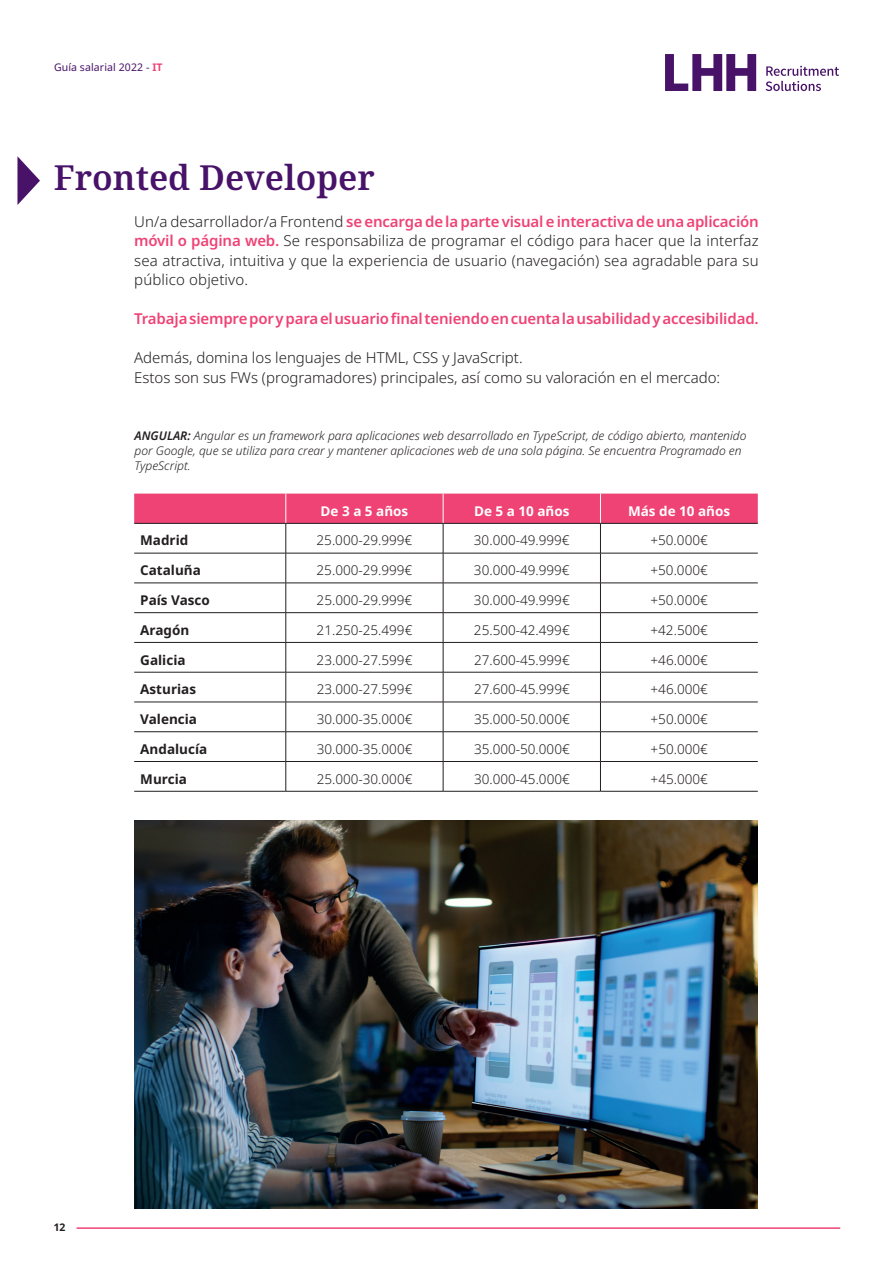
<style>
.page{position:relative;width:893px;height:1263px;background:#fff}
.page>*{position:absolute;margin:0;border:0;box-sizing:border-box;transform-origin:0 0}
.t1{font:600 34.5px "Noto Serif";color:#471268}
.t2{font:300 15px/19.5px "Noto Sans";color:#231f20;text-align:justify}
.t3{font:600 15px "Noto Sans";letter-spacing:-.01em;color:#ef4275}
.t4{font:300 13.5px "Noto Sans";color:#231f20}
.t5{font:700 13.5px "Noto Sans";color:#231f20}
.t6{font:700 13.5px "Noto Sans";color:#fff}
.t7{font:italic 300 12px/15px "Noto Sans";color:#231f20}
.t8{font:10.5px "Noto Sans";letter-spacing:.01em;color:#471268}
.t9{font:700 10.5px "Noto Sans";color:#231f20}
.s1{font-weight:700;color:#ef4275}
.s2{font-weight:600;color:#ef4275}
.s3{font-weight:600}
</style>
<div class="page">
<hr style="left:77px;top:1227px;width:763px;height:2px;background:#ef4275">
<svg style="left:665px;top:54px;width:91px;height:37px"></svg>
<svg style="left:766px;top:66px;width:73px;height:25px"></svg>
<svg style="left:17px;top:156px;width:23px;height:49px"></svg>
<div style="left:134px;top:494px;width:624px;height:29px;background:#ef4275"></div>
<hr style="left:134px;top:523px;width:152px;height:1px;background:#231f20">
<hr style="left:286px;top:523px;width:157px;height:1px;background:#231f20">
<hr style="left:286px;top:523px;width:1px;height:30px;background:#231f20">
<hr style="left:443px;top:523px;width:157px;height:1px;background:#231f20">
<hr style="left:443px;top:523px;width:1px;height:30px;background:#231f20">
<hr style="left:600px;top:523px;width:158px;height:1px;background:#231f20">
<hr style="left:600px;top:523px;width:1px;height:30px;background:#231f20">
<hr style="left:134px;top:553px;width:152px;height:1px;background:#231f20">
<hr style="left:286px;top:553px;width:157px;height:1px;background:#231f20">
<hr style="left:286px;top:553px;width:1px;height:30px;background:#231f20">
<hr style="left:443px;top:553px;width:157px;height:1px;background:#231f20">
<hr style="left:443px;top:553px;width:1px;height:30px;background:#231f20">
<hr style="left:600px;top:553px;width:158px;height:1px;background:#231f20">
<hr style="left:600px;top:553px;width:1px;height:30px;background:#231f20">
<hr style="left:134px;top:583px;width:152px;height:1px;background:#231f20">
<hr style="left:286px;top:583px;width:157px;height:1px;background:#231f20">
<hr style="left:443px;top:583px;width:157px;height:1px;background:#231f20">
<hr style="left:600px;top:583px;width:158px;height:1px;background:#231f20">
<hr style="left:134px;top:612px;width:152px;height:1px;background:#231f20">
<hr style="left:286px;top:612px;width:157px;height:1px;background:#231f20">
<hr style="left:443px;top:612px;width:157px;height:1px;background:#231f20">
<hr style="left:600px;top:612px;width:158px;height:1px;background:#231f20">
<hr style="left:134px;top:642px;width:152px;height:1px;background:#231f20">
<hr style="left:286px;top:642px;width:157px;height:1px;background:#231f20">
<svg style="left:286px;top:583px;width:1px;height:89px"></svg>
<hr style="left:443px;top:642px;width:157px;height:1px;background:#231f20">
<svg style="left:443px;top:583px;width:1px;height:89px"></svg>
<hr style="left:600px;top:642px;width:158px;height:1px;background:#231f20">
<svg style="left:600px;top:583px;width:1px;height:89px"></svg>
<hr style="left:134px;top:672px;width:152px;height:1px;background:#231f20">
<hr style="left:286px;top:672px;width:157px;height:1px;background:#231f20">
<hr style="left:286px;top:672px;width:1px;height:30px;background:#231f20">
<hr style="left:443px;top:672px;width:157px;height:1px;background:#231f20">
<hr style="left:443px;top:672px;width:1px;height:30px;background:#231f20">
<hr style="left:600px;top:672px;width:158px;height:1px;background:#231f20">
<hr style="left:600px;top:672px;width:1px;height:30px;background:#231f20">
<hr style="left:134px;top:702px;width:152px;height:1px;background:#231f20">
<hr style="left:286px;top:702px;width:157px;height:1px;background:#231f20">
<hr style="left:443px;top:702px;width:157px;height:1px;background:#231f20">
<hr style="left:600px;top:702px;width:158px;height:1px;background:#231f20">
<hr style="left:134px;top:731px;width:152px;height:1px;background:#231f20">
<hr style="left:286px;top:731px;width:157px;height:1px;background:#231f20">
<hr style="left:443px;top:731px;width:157px;height:1px;background:#231f20">
<hr style="left:600px;top:731px;width:158px;height:1px;background:#231f20">
<hr style="left:134px;top:761px;width:152px;height:1px;background:#231f20">
<hr style="left:286px;top:761px;width:157px;height:1px;background:#231f20">
<svg style="left:286px;top:702px;width:1px;height:89px"></svg>
<hr style="left:443px;top:761px;width:157px;height:1px;background:#231f20">
<svg style="left:443px;top:702px;width:1px;height:89px"></svg>
<hr style="left:600px;top:761px;width:158px;height:1px;background:#231f20">
<svg style="left:600px;top:702px;width:1px;height:89px"></svg>
<hr style="left:134px;top:791px;width:152px;height:1px;background:#231f20">
<hr style="left:286px;top:791px;width:157px;height:1px;background:#231f20">
<hr style="left:443px;top:791px;width:157px;height:1px;background:#231f20">
<hr style="left:600px;top:791px;width:158px;height:1px;background:#231f20">
<img style="left:135px;top:821px;width:623px;height:388px">
<p class="t8" style="left:54px;top:61px;width:110px">Guía salarial 2022 - <span class="s1">IT</span></p>
<h1 class="t1" style="left:54px;top:154px;width:322px">Fronted Developer</h1>
<p class="t2" style="left:134px;top:212px;width:626px">Un/a desarrollador/a Frontend <span class="s2">se encarga de la parte visual e interactiva de una aplicación móvil o página web.</span> Se responsabiliza de programar el código para hacer que la interfaz sea atractiva, intuitiva y que la experiencia de usuario (navegación) sea agradable para su público objetivo.</p>
<p class="t3" style="left:134px;top:310px;width:626px">Trabaja siempre por y para el usuario final teniendo en cuenta la usabilidad y accesibilidad.</p>
<p class="t2" style="left:134px;top:348px;width:587px">Además, domina los lenguajes de HTML, CSS y JavaScript.<br>Estos son sus FWs (programadores) principales, así como su valoración en el mercado:</p>
<p class="t7" style="left:134px;top:429px;width:613px"><span class="s3">ANGULAR:</span> Angular es un framework para aplicaciones web desarrollado en TypeScript, de código abierto, mantenido por Google, que se utiliza para crear y mantener aplicaciones web de una sola página. Se encuentra Programado en<br>TypeScript.</p>
<p class="t6" style="left:321px;top:503px;width:89px">De 3 a 5 años</p>
<p class="t6" style="left:474px;top:503px;width:97px">De 5 a 10 años</p>
<p class="t6" style="left:628px;top:503px;width:104px">Más de 10 años</p>
<p class="t5" style="left:140px;top:533px;width:50px">Madrid</p>
<p class="t4" style="left:317px;top:533px;width:97px">25.000-29.999€</p>
<p class="t4" style="left:474px;top:533px;width:97px">30.000-49.999€</p>
<p class="t4" style="left:650px;top:533px;width:59px">+50.000€</p>
<p class="t5" style="left:140px;top:563px;width:62px">Cataluña</p>
<p class="t4" style="left:317px;top:563px;width:97px">25.000-29.999€</p>
<p class="t4" style="left:474px;top:563px;width:97px">30.000-49.999€</p>
<p class="t4" style="left:650px;top:563px;width:59px">+50.000€</p>
<p class="t5" style="left:140px;top:592px;width:71px">País Vasco</p>
<p class="t4" style="left:317px;top:592px;width:97px">25.000-29.999€</p>
<p class="t4" style="left:474px;top:592px;width:97px">30.000-49.999€</p>
<p class="t4" style="left:651px;top:592px;width:59px">+50.000€</p>
<p class="t5" style="left:140px;top:622px;width:51px">Aragón</p>
<p class="t4" style="left:317px;top:622px;width:97px">21.250-25.499€</p>
<p class="t4" style="left:474px;top:622px;width:97px">25.500-42.499€</p>
<p class="t4" style="left:651px;top:622px;width:59px">+42.500€</p>
<p class="t5" style="left:140px;top:652px;width:47px">Galicia</p>
<p class="t4" style="left:317px;top:652px;width:97px">23.000-27.599€</p>
<p class="t4" style="left:474px;top:652px;width:97px">27.600-45.999€</p>
<p class="t4" style="left:651px;top:652px;width:59px">+46.000€</p>
<p class="t5" style="left:140px;top:682px;width:57px">Asturias</p>
<p class="t4" style="left:317px;top:682px;width:97px">23.000-27.599€</p>
<p class="t4" style="left:474px;top:682px;width:97px">27.600-45.999€</p>
<p class="t4" style="left:651px;top:682px;width:59px">+46.000€</p>
<p class="t5" style="left:140px;top:711px;width:58px">Valencia</p>
<p class="t4" style="left:317px;top:711px;width:97px">30.000-35.000€</p>
<p class="t4" style="left:474px;top:711px;width:97px">35.000-50.000€</p>
<p class="t4" style="left:651px;top:711px;width:59px">+50.000€</p>
<p class="t5" style="left:140px;top:741px;width:69px">Andalucía</p>
<p class="t4" style="left:317px;top:741px;width:97px">30.000-35.000€</p>
<p class="t4" style="left:474px;top:741px;width:97px">35.000-50.000€</p>
<p class="t4" style="left:651px;top:741px;width:59px">+50.000€</p>
<p class="t5" style="left:140px;top:771px;width:48px">Murcia</p>
<p class="t4" style="left:317px;top:771px;width:97px">25.000-30.000€</p>
<p class="t4" style="left:474px;top:771px;width:97px">30.000-45.000€</p>
<p class="t4" style="left:651px;top:771px;width:59px">+45.000€</p>
<p class="t9" style="left:54px;top:1221px;width:13px">12</p>
</div>
